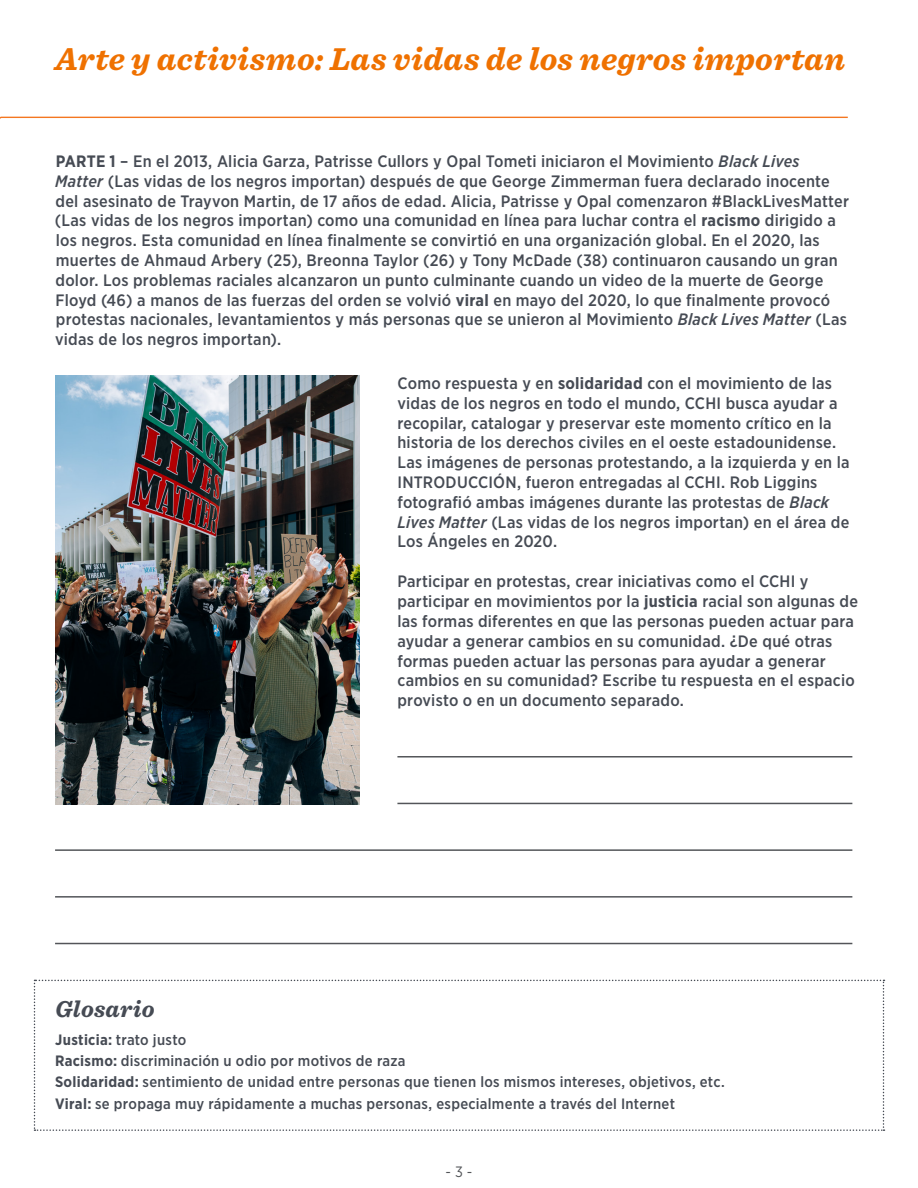
<style>
.page{position:relative;width:918px;height:1188px;background:#fff}
.page>*{position:absolute;margin:0;border:0;box-sizing:border-box;transform-origin:0 0}
.t1{font:italic 700 33px "Sentinel";letter-spacing:.01em;color:#ef7100}
._1_1_Header{font:italic 700 24px "Sentinel";letter-spacing:.015em;color:#464b54}
._1_1_Header-2{font:500 16.5px/19.8px "Gotham Narrow";letter-spacing:.015em;color:#464b54}
._1_1_Header-3{font:500 15px "Gotham Narrow";letter-spacing:.02em;color:#464b54}
.t2{font:15px "Gotham Narrow";color:#535559}
.s1{font-weight:700}
.s2{font-style:italic}
</style>
<div class="page">
<svg style="left:0;top:116px;width:848px;height:3px"></svg>
<svg style="left:34px;top:980px;width:851px;height:151px"></svg>
<hr style="left:397px;top:756px;width:455px;height:2px;background:#535559">
<hr style="left:55px;top:896px;width:797px;height:2px;background:#535559">
<hr style="left:397px;top:803px;width:455px;height:1px;background:#535559">
<hr style="left:55px;top:943px;width:797px;height:1px;background:#535559">
<hr style="left:55px;top:849px;width:797px;height:2px;background:#535559">
<img style="left:55px;top:376px;width:305px;height:428px">
<h1 class="t1" style="left:55px;top:33px;width:792px">Arte y activismo: Las vidas de los negros importan</h1>
<p class="_1_1_Header-2" style="left:55px;top:151px;width:796px"><span class="s1">PARTE 1</span> – En el 2013, Alicia Garza, Patrisse Cullors y Opal Tometi iniciaron el Movimiento <span class="s2">Black Lives Matter</span> (Las vidas de los negros importan) después de que George Zimmerman fuera declarado inocente del asesinato de Trayvon Martin, de 17 años de edad. Alicia, Patrisse y Opal comenzaron #BlackLivesMatter (Las vidas de los negros importan) como una comunidad en línea para luchar contra el <span class="s1">racismo</span> dirigido a los negros. Esta comunidad en línea finalmente se convirtió en una organización global. En el 2020, las muertes de Ahmaud Arbery (25), Breonna Taylor (26) y Tony McDade (38) continuaron causando un gran dolor. Los problemas raciales alcanzaron un punto culminante cuando un video de la muerte de George Floyd (46) a manos de las fuerzas del orden se volvió <span class="s1">viral</span> en mayo del 2020, lo que finalmente provocó protestas nacionales, levantamientos y más personas que se unieron al Movimiento <span class="s2">Black Lives Matter</span> (Las vidas de los negros importan).</p>
<p class="_1_1_Header-2" style="left:397px;top:373px;width:454px">Como respuesta y en <span class="s1">solidaridad</span> con el movimiento de las vidas de los negros en todo el mundo, CCHI busca ayudar a recopilar, catalogar y preservar este momento crítico en la historia de los derechos civiles en el oeste estadounidense.<br>Las imágenes de personas protestando, a la izquierda y en la INTRODUCCIÓN, fueron entregadas al CCHI. Rob Liggins fotografió ambas imágenes durante las protestas de <span class="s2">Black Lives Matter</span> (Las vidas de los negros importan) en el área de Los Ángeles en 2020.</p>
<p class="_1_1_Header-2" style="left:397px;top:571px;width:462px">Participar en protestas, crear iniciativas como el CCHI y participar en movimientos por la <span class="s1">justicia</span> racial son algunas de las formas diferentes en que las personas pueden actuar para ayudar a generar cambios en su comunidad. ¿De qué otras formas pueden actuar las personas para ayudar a generar cambios en su comunidad? Escribe tu respuesta en el espacio provisto o en un documento separado.</p>
<p class="_1_1_Header" style="left:55px;top:990px;width:101px">Glosario</p>
<p class="_1_1_Header-3" style="left:55px;top:1030px;width:133px"><span class="s1">Justicia:</span> trato justo</p>
<p class="_1_1_Header-3" style="left:55px;top:1051px;width:352px"><span class="s1">Racismo:</span> discriminación u odio por motivos de raza</p>
<p class="_1_1_Header-3" style="left:55px;top:1073px;width:671px"><span class="s1">Solidaridad:</span> sentimiento de unidad entre personas que tienen los mismos intereses, objetivos, etc.</p>
<p class="_1_1_Header-3" style="left:55px;top:1094px;width:621px"><span class="s1">Viral:</span> se propaga muy rápidamente a muchas personas, especialmente a través del Internet</p>
<p class="t2" style="left:446px;top:1162px;width:28px">- 3 -</p>
</div>
